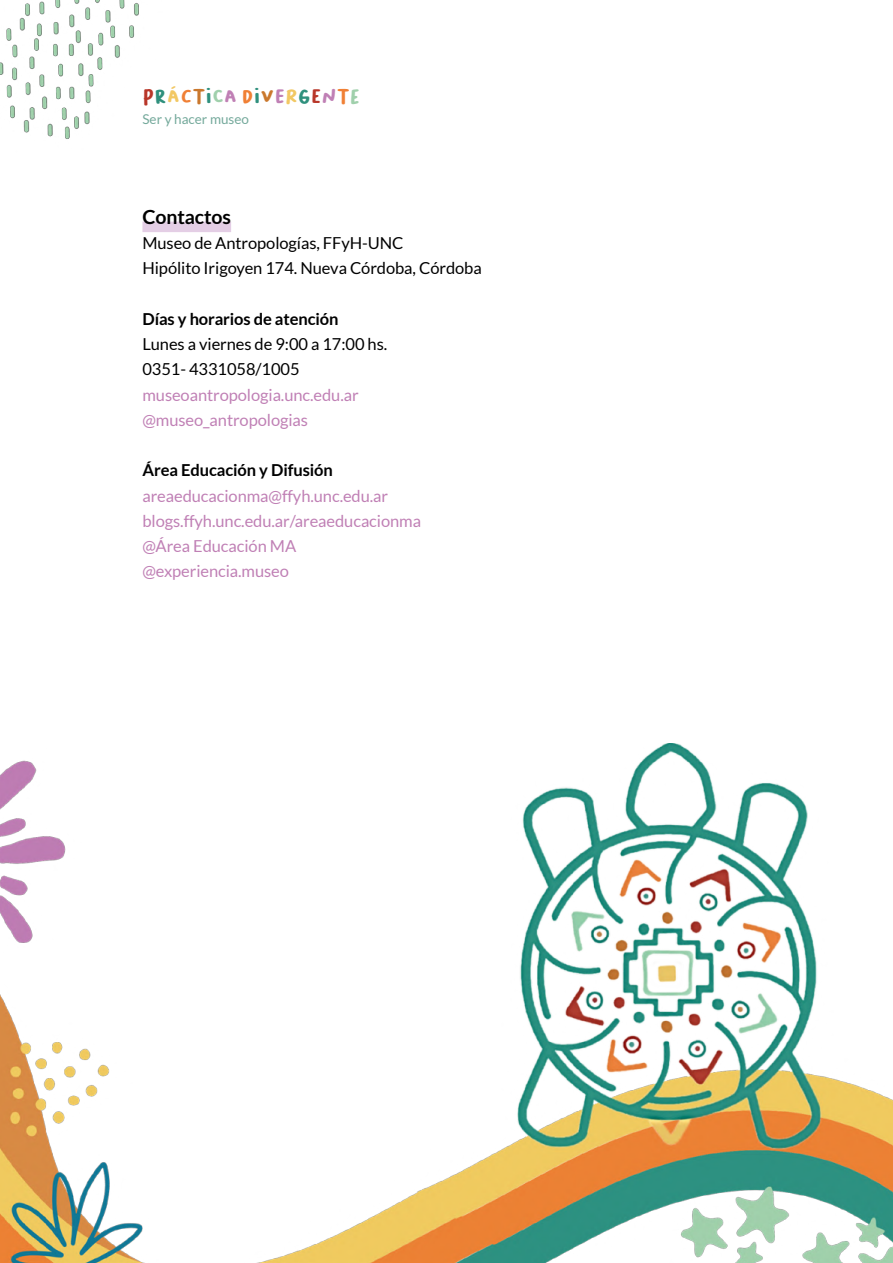
<style>
.page{position:relative;width:893px;height:1263px;background:#fff}
.page>*{position:absolute;margin:0;border:0;box-sizing:border-box;transform-origin:0 0}
.t1{font:19.5px "Bakso Sapi";color:#2f907d}
.t2{font:700 19.5px "Lato";letter-spacing:-.005em;color:#000}
.t3{font:16.5px/25.2px "Lato";letter-spacing:-.005em;color:#c080b5}
.t4{font:16.5px/25.2px "Lato";letter-spacing:-.005em;color:#000}
.t5{font:700 16.5px "Lato";letter-spacing:-.005em;color:#000}
.t6{font:13.5px "Lato";color:#74a99b}
.s1{color:#b83629}
.s2{color:#f2c863}
.s3{color:#f08035}
.s4{color:#ca782d}
.s5{color:#a0d0ac}
.s6{color:#c080b5}
</style>
<div class="page">
<img style="left:0;top:0;width:139px;height:139px">
<img style="left:0;top:743px;width:893px;height:520px">
<div style="left:405px;top:731px;width:67px;height:51px;background:#fff"></div>
<div style="left:142px;top:222px;width:89px;height:10px;background:#e4cee5"></div>
<p class="t1" style="left:142px;top:85px;width:219px"><span class="s1">P</span>r<span class="s2">á</span><span class="s3">c</span><span class="s4">t</span>i<span class="s5">c</span><span class="s6">a</span> <span class="s3">D</span>i<span class="s4">v</span><span class="s6">e</span><span class="s2">r</span>g<span class="s1">e</span><span class="s6">n</span><span class="s3">t</span><span class="s5">e</span></p>
<p class="t6" style="left:142px;top:112px;width:108px">Ser y hacer museo</p>
<p class="t2" style="left:142px;top:206px;width:90px">Contactos</p>
<p class="t4" style="left:142px;top:230px;width:341px">Museo de Antropologías, FFyH-UNC<br>Hipólito Irigoyen 174. Nueva Córdoba, Córdoba</p>
<p class="t5" style="left:142px;top:309px;width:198px">Días y horarios de atención</p>
<p class="t4" style="left:142px;top:331px;width:246px">Lunes a viernes de 9:00 a 17:00 hs.<br>0351- 4331058/1005</p>
<p class="t3" style="left:142px;top:382px;width:218px">museoantropologia.unc.edu.ar @museo_antropologias</p>
<p class="t5" style="left:142px;top:461px;width:192px">Área Educación y Difusión</p>
<p class="t3" style="left:142px;top:483px;width:280px">areaeducacionma@ffyh.unc.edu.ar blogs.ffyh.unc.edu.ar/areaeducacionma @Área Educación MA @experiencia.museo</p>
</div>
